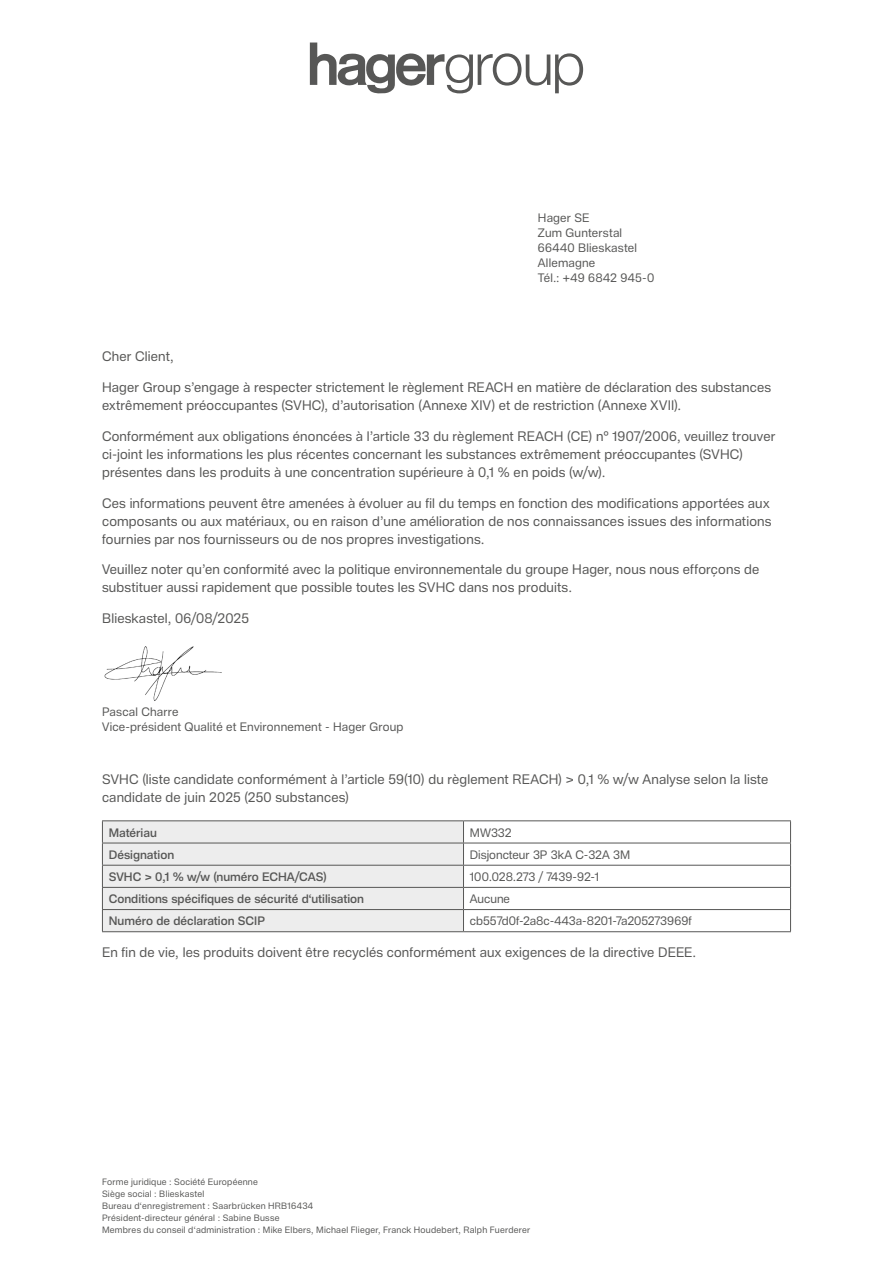
<style>
.page{position:relative;width:893px;height:1263px;background:#fff}
.page>*{position:absolute;margin:0;border:0;box-sizing:border-box;transform-origin:0 0}
.t1{font:13.5px/18px "Hager Scale";letter-spacing:.01em;color:#575756}
.t2{font:12px/15px "Hager Scale";letter-spacing:.015em;color:#575756}
.t3{font:500 12px "Hager Scale";color:#575756}
.t4{font:12px "Hager Scale";letter-spacing:-.01em;color:#575756}
.t5{font:9px/12px "Hager Scale";letter-spacing:.025em;color:#575756}
</style>
<div class="page">
<svg style="left:310px;top:43px;width:273px;height:50px"></svg>
<hr style="left:102px;top:820px;width:361px;height:1px;background:#575756">
<hr style="left:463px;top:820px;width:328px;height:1px;background:#575756">
<hr style="left:463px;top:843px;width:328px;height:1px;background:#575756">
<hr style="left:463px;top:865px;width:328px;height:1px;background:#575756">
<hr style="left:463px;top:887px;width:328px;height:1px;background:#575756">
<hr style="left:463px;top:909px;width:328px;height:1px;background:#575756">
<svg style="left:102px;top:821px;width:362px;height:111px;background:#e5e5e5"></svg>
<svg style="left:790px;top:821px;width:1px;height:110px"></svg>
<hr style="left:463px;top:931px;width:328px;height:1px;background:#575756">
<img style="left:104px;top:646px;width:118px;height:55px">
<p class="t2" style="left:538px;top:210px;width:118px">Hager SE<br>Zum Gunterstal<br>66440 Blieskastel<br>Allemagne<br>Tél.: +49 6842 945-0</p>
<p class="t1" style="left:102px;top:348px;width:73px">Cher Client,</p>
<p class="t1" style="left:102px;top:378px;width:671px">Hager Group s’engage à respecter strictement le règlement REACH en matière de déclaration des substances extrêmement préoccupantes (SVHC), d’autorisation (Annexe XIV) et de restriction (Annexe XVII).</p>
<p class="t1" style="left:102px;top:427px;width:675px">Conformément aux obligations énoncées à l’article 33 du règlement REACH (CE) n° 1907/2006, veuillez trouver ci-joint les informations les plus récentes concernant les substances extrêmement préoccupantes (SVHC) présentes dans les produits à une concentration supérieure à 0,1 % en poids (w/w).</p>
<p class="t1" style="left:102px;top:494px;width:671px">Ces informations peuvent être amenées à évoluer au fil du temps en fonction des modifications apportées aux composants ou aux matériaux, ou en raison d’une amélioration de nos connaissances issues des informations fournies par nos fournisseurs ou de nos propres investigations.</p>
<p class="t1" style="left:102px;top:561px;width:659px">Veuillez noter qu’en conformité avec la politique environnementale du groupe Hager, nous nous efforçons de substituer aussi rapidement que possible toutes les SVHC dans nos produits.</p>
<p class="t1" style="left:102px;top:609px;width:148px">Blieskastel, 06/08/2025</p>
<p class="t2" style="left:102px;top:704px;width:303px">Pascal Charre<br>Vice-président Qualité et Environnement - Hager Group</p>
<p class="t1" style="left:102px;top:770px;width:668px">SVHC (liste candidate conformément à l’article 59(10) du règlement REACH) &gt; 0,1 % w/w Analyse selon la liste candidate de juin 2025 (250 substances)</p>
<p class="t3" style="left:109px;top:825px;width:50px">Matériau</p>
<p class="t2" style="left:470px;top:825px;width:43px">MW332</p>
<p class="t3" style="left:109px;top:847px;width:67px">Désignation</p>
<p class="t2" style="left:470px;top:847px;width:162px">Disjoncteur 3P 3kA C-32A 3M</p>
<p class="t3" style="left:109px;top:869px;width:219px">SVHC &gt; 0,1 % w/w (numéro ECHA/CAS)</p>
<p class="t4" style="left:470px;top:870px;width:131px">100.028.273 / 7439-92-1</p>
<p class="t3" style="left:109px;top:892px;width:257px">Conditions spécifiques de sécurité d‘utilisation</p>
<p class="t2" style="left:470px;top:891px;width:42px">Aucune</p>
<p class="t3" style="left:109px;top:914px;width:158px">Numéro de déclaration SCIP</p>
<p class="t2" style="left:470px;top:914px;width:224px">cb557d0f-2a8c-443a-8201-7a205273969f</p>
<p class="t1" style="left:102px;top:943px;width:596px">En fin de vie, les produits doivent être recyclés conformément aux exigences de la directive DEEE.</p>
<p class="t5" style="left:102px;top:1176px;width:430px">Forme juridique : Société Européenne<br>Siège social : Blieskastel<br>Bureau d‘enregistrement : Saarbrücken HRB16434<br>Président-directeur général : Sabine Busse<br>Membres du conseil d‘administration : Mike Elbers, Michael Flieger, Franck Houdebert, Ralph Fuerderer</p>
</div>
